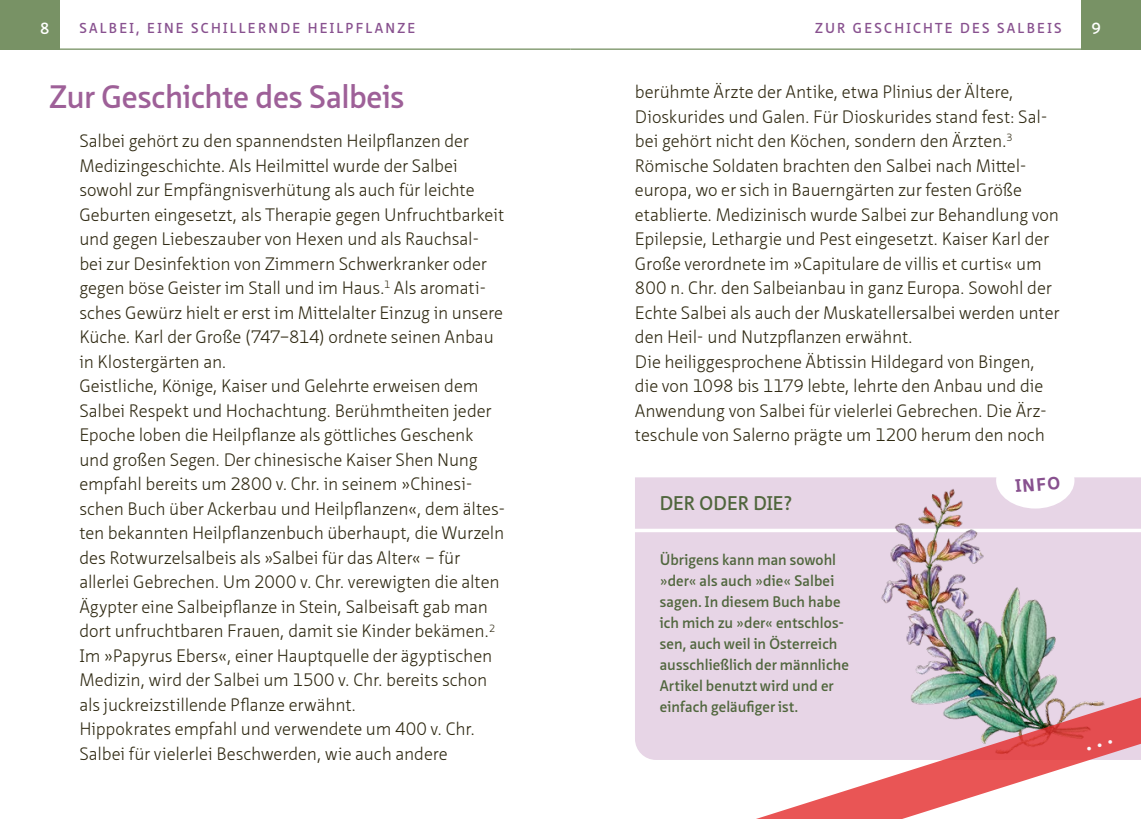
<style>
.page{position:relative;width:1141px;height:819px;background:#fff}
.page>*{position:absolute;margin:0;border:0;box-sizing:border-box;transform-origin:0 0}
.t1{font:600 31.5px "Neue Sans Pro";color:#9e6098}
.t2{font:600 19.25px "Neue Sans Pro";color:#50663d}
.t3{font:300 17.5px/24.5px "Neue Sans Pro";letter-spacing:-.005em;color:#2f2912}
.t4{font:700 17.5px "Neue Sans Pro";color:#88518f}
.t5{font:600 15.75px "Neue Sans Pro";color:#fff}
.t6{font:600 14.88px/21px "Neue Sans Pro";letter-spacing:.01em;color:#50663d}
.t7{font:600 14px "Neue Sans Pro";letter-spacing:.16em;color:#88518f}
</style>
<div class="page">
<div style="left:1081px;top:0;width:60px;height:50px;background:#789265"></div>
<div style="left:0;top:0;width:60px;height:50px;background:#789265"></div>
<hr style="left:0;top:48px;width:570px;height:2px;background:#789265">
<hr style="left:570px;top:48px;width:571px;height:2px;background:#789265">
<div style="left:635px;top:477px;width:506px;height:203px;background:#e7d5e6"></div>
<div style="left:996px;top:452px;width:78px;height:56px;background:#fff;border-radius:50%"></div>
<svg style="left:635px;top:528px;width:506px;height:4px"></svg>
<img style="left:870px;top:485px;width:262px;height:195px">
<svg style="left:635px;top:680px;width:506px;height:139px"></svg>
<svg style="left:1087px;top:739px;width:26px;height:11px"></svg>
<p class="t5" style="left:40px;top:18px;width:11px">8</p>
<p class="t7" style="left:79px;top:19px;width:337px">Salbei, eine schillernde H eilpflanze</p>
<p class="t7" style="left:815px;top:19px;width:247px">Zur Geschichte des Salbeis</p>
<p class="t5" style="left:1091px;top:18px;width:11px">9</p>
<h1 class="t1" style="left:50px;top:77px;width:356px">Zur Geschichte des Salbeis</h1>
<p class="t3" style="left:79px;top:128px;width:428px">Salbei gehört zu den spannendsten Heilpflanzen der Medizingeschichte. Als Heilmittel wurde der Salbei sowohl zur Empfängnisverhütung als auch für leichte Geburten eingesetzt, als Therapie gegen Unfruchtbarkeit und gegen Liebeszauber von Hexen und als Rauchsal&shy;bei zur Desinfektion von Zimmern Schwerkranker oder gegen böse Geister im Stall und im Haus.<sup>1</sup> Als aromati&shy;sches Gewürz hielt er erst im Mittelalter Einzug in unsere Küche. Karl der Große (747–814) ordnete seinen Anbau in Klostergärten an.<br>Geistliche, Könige, Kaiser und Gelehrte erweisen dem Salbei Respekt und Hochachtung. Berühmtheiten jeder Epoche loben die Heilpflanze als göttliches Geschenk und großen Segen. Der chinesische Kaiser Shen Nung empfahl bereits um 2800 v. Chr. in seinem »Chinesi&shy;schen Buch über Ackerbau und Heilpflanzen«, dem ältes&shy;ten bekannten Heilpflanzenbuch überhaupt, die Wurzeln des Rotwurzelsalbeis als »Salbei für das Alter« – für allerlei Gebrechen. Um 2000 v. Chr. verewigten die alten Ägypter eine Salbeipflanze in Stein, Salbeisaft gab man dort unfruchtbaren Frauen, damit sie Kinder bekämen.<sup>2<br></sup>Im »Papyrus Ebers«, einer Hauptquelle der ägyptischen Medizin, wird der Salbei um 1500 v. Chr. bereits schon als juckreizstillende Pflanze erwähnt.<br>Hippokrates empfahl und verwendete um 400 v. Chr.<br>Salbei für vielerlei Beschwerden, wie auch andere</p>
<p class="t3" style="left:635px;top:79px;width:426px">berühmte Ärzte der Antike, etwa Plinius der Ältere, Dioskurides und Galen. Für Dioskurides stand fest: Sal&shy;bei gehört nicht den Köchen, sondern den Ärzten.<sup>3<br></sup>Römische Soldaten brachten den Salbei nach Mittel&shy;europa, wo er sich in Bauerngärten zur festen Größe etablierte. Medizinisch wurde Salbei zur Behandlung von Epilepsie, Lethargie und Pest eingesetzt. Kaiser Karl der Große verordnete im »Capitulare de villis et curtis« um 800 n. Chr. den Salbeianbau in ganz Europa. Sowohl der Echte Salbei als auch der Muskatellersalbei werden unter den Heil- und Nutzpflanzen erwähnt.<br>Die heiliggesprochene Äbtissin Hildegard von Bingen, die von 1098 bis 1179 lebte, lehrte den Anbau und die Anwendung von Salbei für vielerlei Gebrechen. Die Ärz&shy;teschule von Salerno prägte um 1200 herum den noch</p>
<p class="t2" style="left:660px;top:491px;width:13px">DER</p>
<p class="t2" style="left:700px;top:491px;width:26px">ODER</p>
<p class="t2" style="left:753px;top:491px;width:40px">DIE ?</p>
<p class="t6" style="left:660px;top:549px;width:191px">Übrigens kann man sowohl »der« als auch »die« Salbei sagen. In diesem Buch habe ich mich zu »der« entschlos&shy;sen, auch weil in Österreich ausschließlich der männliche<br>Artikel benutzt wird und er einfach geläufiger ist.</p>
<p class="t4" style="left:1014px;top:475px;width:46px;rotate:-5deg">INFO</p>
</div>
